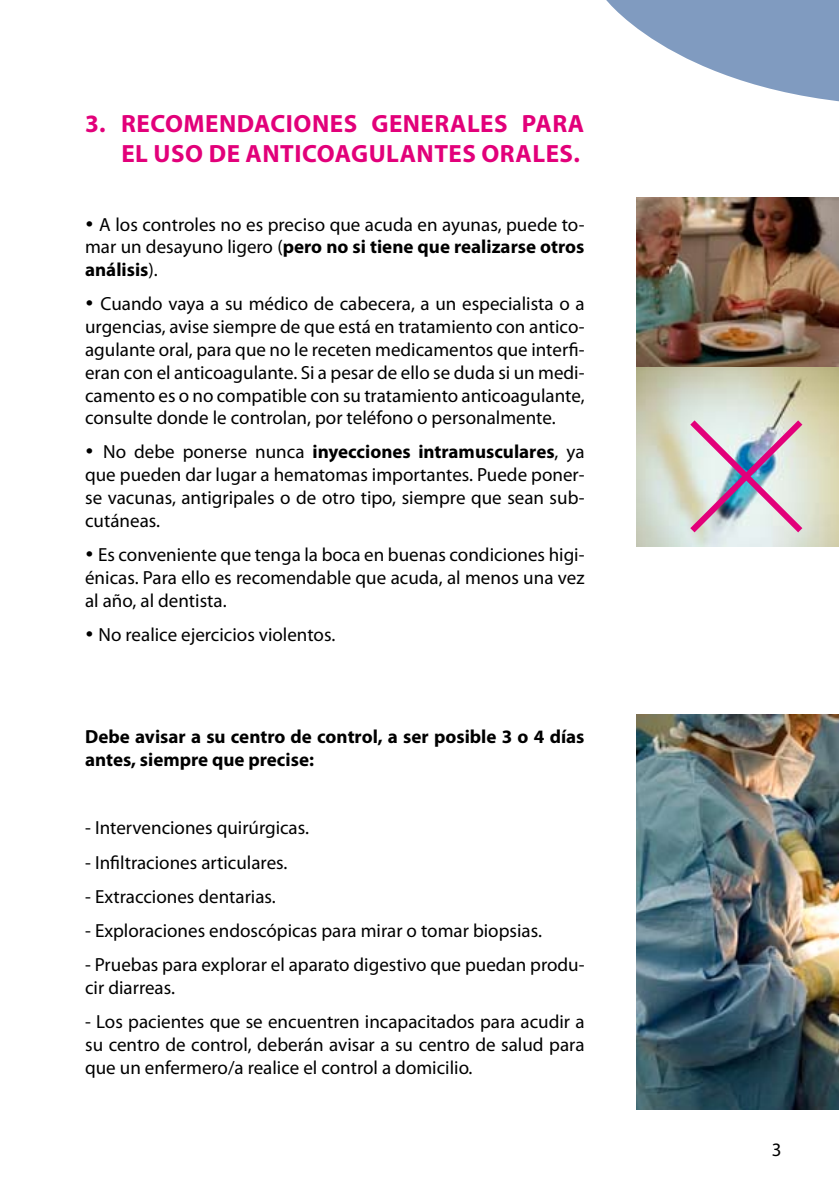
<style>
.page{position:relative;width:840px;height:1191px;background:#fff}
.page>*{position:absolute;margin:0;border:0;box-sizing:border-box;transform-origin:0 0}
.t1{font:700 25px/30px "Myriad Pro";letter-spacing:.02em;color:#e2007a;text-align:right}
.t2{font:19px/22.8px "Myriad Pro";color:#000;text-align:justify}
.t3{font:700 19px/22.8px "Myriad Pro";color:#000}
.s1{font-weight:700}
</style>
<div class="page">
<img style="left:636px;top:197px;width:202px;height:170px">
<img style="left:636px;top:367px;width:202px;height:179px">
<img style="left:683px;top:414px;width:125px;height:125px">
<img style="left:636px;top:714px;width:202px;height:395px">
<svg style="left:607px;top:1px;width:231px;height:101px"></svg>
<h1 class="t1" style="left:85px;top:108px;width:500px">3. RECOMENDACIONES GENERALES PARA<br>EL USO DE ANTICOAGULANTES ORALES.</h1>
<p class="t2" style="left:85px;top:212px;width:500px">• A los controles no es preciso que acuda en ayunas, puede to&shy;mar un desayuno ligero (<span class="s1">pero no si tiene que realizarse otros análisis</span>).</p>
<p class="t2" style="left:85px;top:292px;width:500px">• Cuando vaya a su médico de cabecera, a un especialista o a urgencias, avise siempre de que está en tratamiento con antico&shy;agulante oral, para que no le receten medicamentos que interfi&shy;eran con el anticoagulante. Si a pesar de ello se duda si un medi&shy;camento es o no compatible con su tratamiento anticoagulante, consulte donde le controlan, por teléfono o personalmente.</p>
<p class="t2" style="left:85px;top:440px;width:500px">• No debe ponerse nunca <span class="s1">inyecciones intramusculares</span>, ya que pueden dar lugar a hematomas importantes. Puede poner&shy;se vacunas, antigripales o de otro tipo, siempre que sean sub&shy;cutáneas.</p>
<p class="t2" style="left:85px;top:543px;width:500px">• Es conveniente que tenga la boca en buenas condiciones higi&shy;énicas. Para ello es recomendable que acuda, al menos una vez al año, al dentista.</p>
<p class="t2" style="left:85px;top:622px;width:251px">• No realice ejercicios violentos.</p>
<p class="t3" style="left:85px;top:725px;width:500px">Debe avisar a su centro de control, a ser posible 3 o 4 días antes, siempre que precise:</p>
<p class="t2" style="left:85px;top:816px;width:225px">- Intervenciones quirúrgicas.</p>
<p class="t2" style="left:85px;top:850px;width:204px">- Infiltraciones articulares.</p>
<p class="t2" style="left:85px;top:884px;width:192px">- Extracciones dentarias.</p>
<p class="t2" style="left:85px;top:918px;width:458px">- Exploraciones endoscópicas para mirar o tomar biopsias.</p>
<p class="t2" style="left:85px;top:953px;width:500px">- Pruebas para explorar el aparato digestivo que puedan produ&shy;cir diarreas.</p>
<p class="t2" style="left:85px;top:1009px;width:500px">- Los pacientes que se encuentren incapacitados para acudir a su centro de control, deberán avisar a su centro de salud para que un enfermero/a realice el control a domicilio.</p>
<p class="t2" style="left:771px;top:1138px;width:11px">3</p>
</div>
